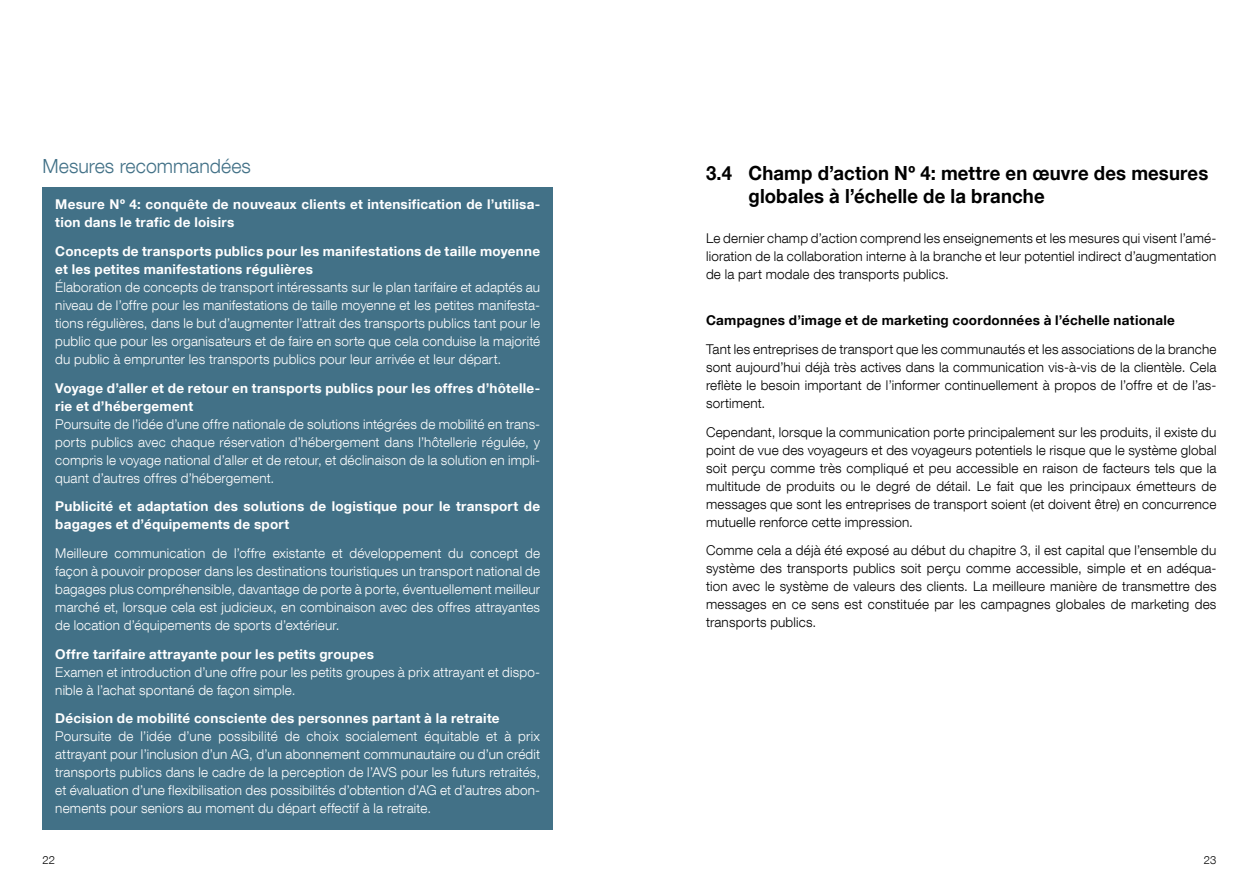
<style>
.page{position:relative;width:1259px;height:893px;background:#fff}
.page>*{position:absolute;margin:0;border:0;box-sizing:border-box;transform-origin:0 0}
._2_unterkapitel{font:700 19.5px/22.5px "Helvetica Neue LT Com";letter-spacing:.01em;color:#000;scale:.95 1}
._3_untertitel{font:300 19.5px "Helvetica Neue LT Com";color:#427187}
.kastentext-dunkel{font:300 13.5px/18px "Helvetica Neue LT Com";letter-spacing:.01em;color:#fff;text-align:justify}
.Grundschrift_f{font:300 13.5px/18px "Helvetica Neue LT Com";letter-spacing:.01em;color:#000;text-align:justify}
.kastentext-dunkel-2{font:700 13.5px/18px "Helvetica Neue LT Com";letter-spacing:.02em;color:#fff}
.Grundschrift_f-2{font:700 13.5px "Helvetica Neue LT Com";letter-spacing:.02em;color:#000}
.t1{font:300 11.25px "Helvetica Neue LT Com";color:#000}
</style>
<div class="page">
<div style="left:43px;top:187px;width:510px;height:57px;background:#427187"></div>
<div style="left:43px;top:234px;width:510px;height:57px;background:#427187"></div>
<div style="left:43px;top:270px;width:510px;height:111px;background:#427187"></div>
<div style="left:43px;top:370px;width:510px;height:57px;background:#427187"></div>
<div style="left:43px;top:406px;width:510px;height:93px;background:#427187"></div>
<div style="left:43px;top:489px;width:510px;height:57px;background:#427187"></div>
<div style="left:43px;top:535px;width:510px;height:112px;background:#427187"></div>
<div style="left:43px;top:636px;width:510px;height:39px;background:#427187"></div>
<div style="left:43px;top:654px;width:510px;height:57px;background:#427187"></div>
<div style="left:43px;top:701px;width:510px;height:39px;background:#427187"></div>
<div style="left:43px;top:719px;width:510px;height:111px;background:#427187"></div>
<p class="_3_untertitel" style="left:43px;top:155px;width:210px">Mesures recommandées</p>
<p class="kastentext-dunkel-2" style="left:55px;top:195px;width:486px">Mesure Nº 4: conquête de nouveaux clients et intensification de l’utilisa&shy;tion dans le trafic de loisirs</p>
<p class="kastentext-dunkel-2" style="left:55px;top:242px;width:486px">Concepts de transports publics pour les manifestations de taille moyenne et les petites manifestations régulières</p>
<p class="kastentext-dunkel" style="left:55px;top:278px;width:486px">Élaboration de concepts de transport intéressants sur le plan tarifaire et adaptés au niveau de l’offre pour les manifestations de taille moyenne et les petites manifesta&shy;tions régulières, dans le but d’augmenter l’attrait des transports publics tant pour le public que pour les organisateurs et de faire en sorte que cela conduise la majorité du public à emprunter les transports publics pour leur arrivée et leur départ.</p>
<p class="kastentext-dunkel-2" style="left:55px;top:378px;width:486px">Voyage d’aller et de retour en transports publics pour les offres d’hôtelle&shy;rie et d’hébergement</p>
<p class="kastentext-dunkel" style="left:55px;top:415px;width:486px">Poursuite de l’idée d’une offre nationale de solutions intégrées de mobilité en trans&shy;ports publics avec chaque réservation d’hébergement dans l’hôtellerie régulée, y compris le voyage national d’aller et de retour, et déclinaison de la solution en impli&shy;quant d’autres offres d’hébergement.</p>
<p class="kastentext-dunkel-2" style="left:55px;top:497px;width:486px">Publicité et adaptation des solutions de logistique pour le transport de bagages et d’équipements de sport</p>
<p class="kastentext-dunkel" style="left:55px;top:544px;width:486px">Meilleure communication de l’offre existante et développement du concept de façon à pouvoir proposer dans les destinations touristiques un transport national de bagages plus compréhensible, davantage de porte à porte, éventuellement meilleur marché et, lorsque cela est judicieux, en combinaison avec des offres attrayantes de location d’équipements de sports d’extérieur.</p>
<p class="kastentext-dunkel-2" style="left:55px;top:644px;width:320px">Offre tarifaire attrayante pour les petits groupes</p>
<p class="kastentext-dunkel" style="left:55px;top:662px;width:486px">Examen et introduction d’une offre pour les petits groupes à prix attrayant et dispo&shy;nible à l’achat spontané de façon simple.</p>
<p class="kastentext-dunkel-2" style="left:55px;top:709px;width:446px">Décision de mobilité consciente des personnes partant à la retraite</p>
<p class="kastentext-dunkel" style="left:55px;top:727px;width:486px">Poursuite de l’idée d’une possibilité de choix socialement équitable et à prix attrayant pour l’inclusion d’un AG, d’un abonnement communautaire ou d’un crédit transports publics dans le cadre de la perception de l’AVS pour les futurs retraités, et évaluation d’une flexibilisation des possibilités d’obtention d’AG et d’autres abon&shy;nements pour seniors au moment du départ effectif à la retraite.</p>
<p class="_2_unterkapitel" style="left:748px;top:161px;width:485px;text-indent:-43px">3.4 Champ d’action Nº 4: mettre en œuvre des mesures globales à l’échelle de la branche</p>
<p class="Grundschrift_f" style="left:706px;top:229px;width:512px">Le dernier champ d’action comprend les enseignements et les mesures qui visent l’amé&shy;lioration de la collaboration interne à la branche et leur potentiel indirect d’augmentation de la part modale des transports publics.</p>
<p class="Grundschrift_f-2" style="left:706px;top:312px;width:470px">Campagnes d’image et de marketing coordonnées à l’échelle nationale</p>
<p class="Grundschrift_f" style="left:706px;top:340px;width:512px">Tant les entreprises de transport que les communautés et les associations de la branche sont aujourd’hui déjà très actives dans la communication vis-à-vis de la clientèle. Cela reflète le besoin important de l’informer continuellement à propos de l’offre et de l’as&shy;sortiment.</p>
<p class="Grundschrift_f" style="left:706px;top:423px;width:512px">Cependant, lorsque la communication porte principalement sur les produits, il existe du point de vue des voyageurs et des voyageurs potentiels le risque que le système global soit perçu comme très compliqué et peu accessible en raison de facteurs tels que la multitude de produits ou le degré de détail. Le fait que les principaux émetteurs de messages que sont les entreprises de transport soient (et doivent être) en concurrence mutuelle renforce cette impression.</p>
<p class="Grundschrift_f" style="left:706px;top:541px;width:512px">Comme cela a déjà été exposé au début du chapitre 3, il est capital que l’ensemble du système des transports publics soit perçu comme accessible, simple et en adéqua&shy;tion avec le système de valeurs des clients. La meilleure manière de transmettre des messages en ce sens est constituée par les campagnes globales de marketing des transports publics.</p>
<p class="t1" style="left:43px;top:853px;width:14px">22</p>
<p class="t1" style="left:1204px;top:853px;width:14px">23</p>
</div>
